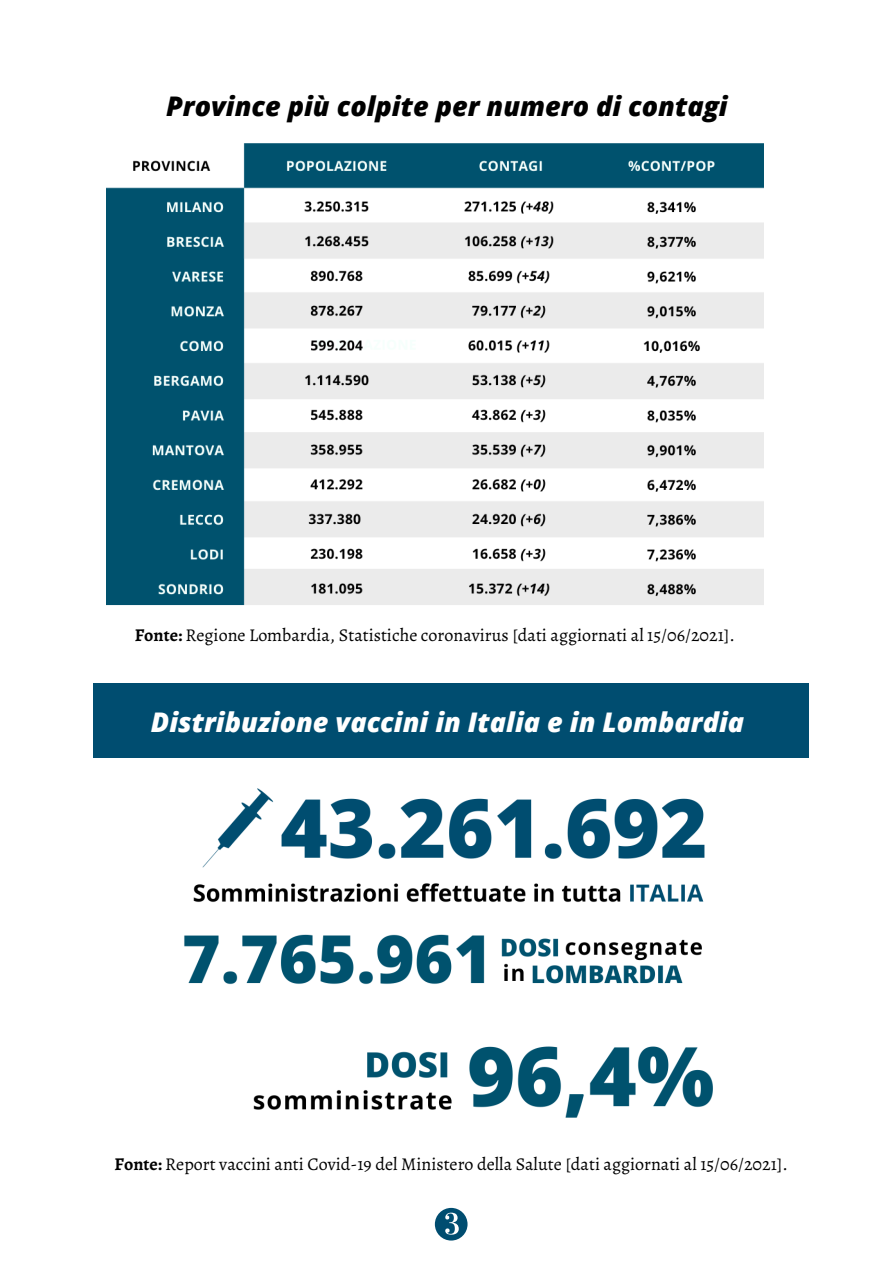
<style>
.page{position:relative;width:894px;height:1264px;background:#fff}
.page>*{position:absolute;margin:0;border:0;box-sizing:border-box;transform-origin:0 0}
.t1{font:italic 800 27px "Open Sans";color:#fff}
.t2{font:italic 800 27px "Open Sans";color:#000}
.t3{font:18px "Alegreya";color:#000}
.s1{font-weight:700}
</style>
<div class="page">
<img style="left:106px;top:143px;width:656px;height:463px">
<svg style="left:435px;top:1207px;width:32px;height:33px"></svg>
<div style="left:93px;top:683px;width:715px;height:75px;background:#004d70"></div>
<img style="left:193px;top:788px;width:512px;height:114px">
<img style="left:184px;top:934px;width:529px;height:184px">
<p class="t2" style="left:166px;top:87px;width:563px">Province più colpite per numero di contagi</p>
<p class="t3" style="left:135px;top:622px;width:601px"><span class="s1">Fonte:</span> Regione Lombardia, Statistiche coronavirus [dati aggiornati al 15/06/2021].</p>
<p class="t1" style="left:151px;top:702px;width:594px">Distribuzione vaccini in Italia e in Lombardia</p>
<p class="t3" style="left:114px;top:1151px;width:674px"><span class="s1">Fonte:</span> Report vaccini anti Covid-19 del Ministero della Salute [dati aggiornati al 15/06/2021].</p>
</div>
